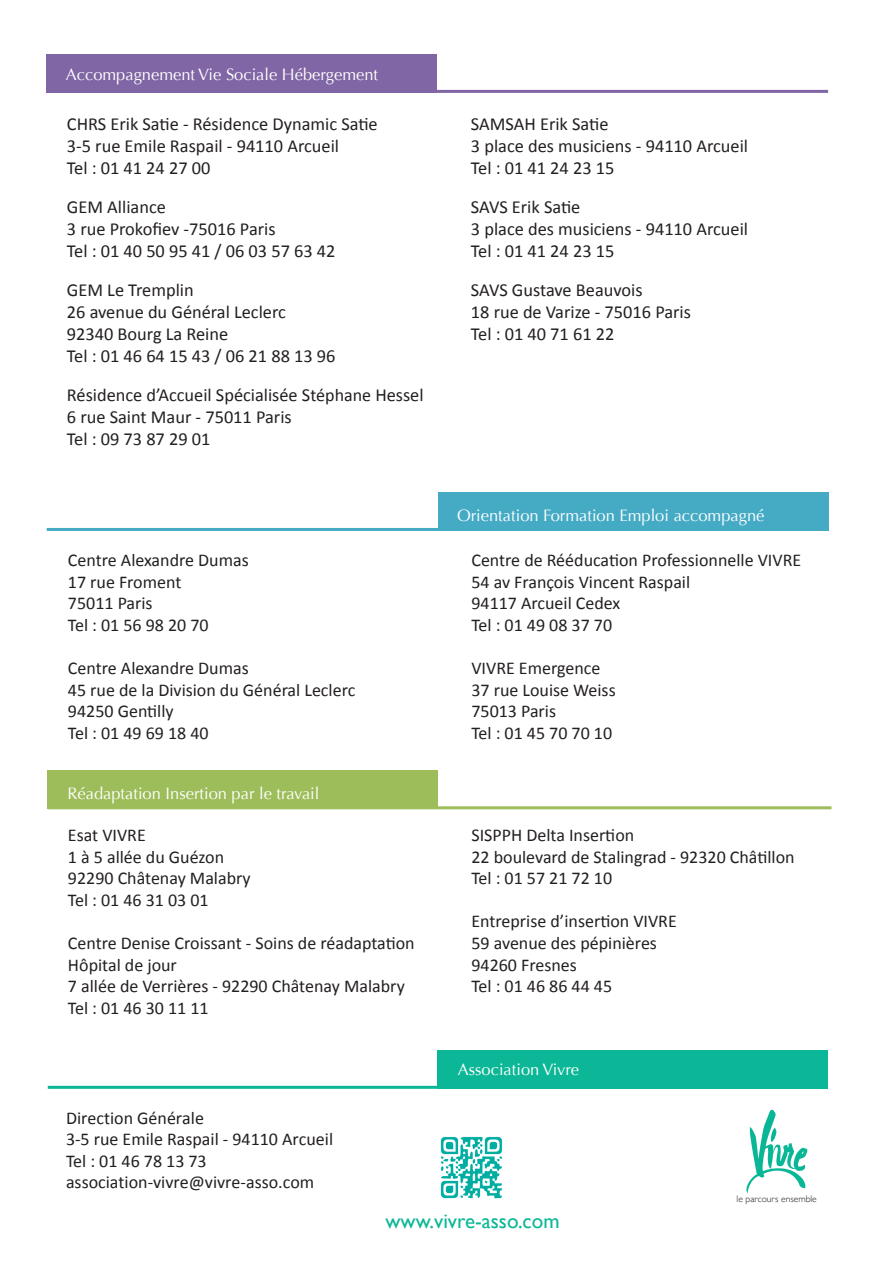
<style>
.page{position:relative;width:893px;height:1263px;background:#fff}
.page>*{position:absolute;margin:0;border:0;box-sizing:border-box;transform-origin:0 0}
.t1{font:21px "Gill Sans";color:#0bb796}
.t2{font:18.3px/22px "Calibri";color:#231f20}
.t3{font:18px/21.6px "Calibri";color:#231f20}
.t4{font:16.5px "Optima";color:#fff}
.t5{font:300 9.6px "Gill Sans";color:#231f20}
.s1{font-size:18px}
</style>
<div class="page">
<hr style="left:48px;top:806px;width:783px;height:3px;background:#9dbd5a">
<div style="left:47px;top:770px;width:391px;height:39px;background:#9dbd5a"></div>
<div style="left:438px;top:492px;width:390px;height:39px;background:#45abc5"></div>
<hr style="left:47px;top:528px;width:781px;height:3px;background:#45abc5">
<hr style="left:47px;top:90px;width:781px;height:3px;background:#8066a4">
<div style="left:47px;top:54px;width:390px;height:39px;background:#8066a4"></div>
<div style="left:438px;top:1050px;width:390px;height:39px;background:#0bb796"></div>
<hr style="left:48px;top:1086px;width:779px;height:3px;background:#0bb796">
<img style="left:440px;top:1136px;width:63px;height:63px">
<svg style="left:746px;top:1110px;width:61px;height:83px"></svg>
<p class="t4" style="left:66px;top:65px;width:314px">Accompagnement Vie Sociale Hébergement</p>
<p class="t2" style="left:67px;top:113px;width:312px">CHRS Erik Satie - Résidence Dynamic Satie<br>3-5 rue Emile Raspail - 94110 Arcueil<br>Tel : 01 41 24 27 00</p>
<p class="t2" style="left:67px;top:196px;width:270px">GEM Alliance<br>3 rue Prokofiev -75016 Paris<br>Tel : 01 40 50 95 41 / 06 03 57 63 42</p>
<p class="t2" style="left:67px;top:279px;width:270px">GEM Le Tremplin<br>26 avenue du Général Leclerc<br>92340 Bourg La Reine<br>Tel : 01 46 64 15 43 / 06 21 88 13 96</p>
<p class="t2" style="left:67px;top:384px;width:358px">Résidence d’Accueil Spécialisée S<span class="s1">téphane</span> Hessel<br>6 rue Saint Maur - 75011 Paris<br>Tel : 09 73 87 29 01</p>
<p class="t3" style="left:68px;top:549px;width:182px">Centre Alexandre Dumas<br>17 rue Froment<br>75011 Paris<br>Tel : 01 56 98 20 70</p>
<p class="t3" style="left:68px;top:657px;width:289px">Centre Alexandre Dumas<br>45 rue de la Division du Général Leclerc<br>94250 Gentilly<br>Tel : 01 49 69 18 40</p>
<p class="t4" style="left:67px;top:784px;width:254px">Réadaptation Insertion par le travail</p>
<p class="t3" style="left:68px;top:824px;width:184px">Esat VIVRE<br>1 à 5 allée du Guézon<br>92290 Châtenay Malabry<br>Tel : 01 46 31 03 01</p>
<p class="t3" style="left:68px;top:932px;width:348px">Centre Denise Croissant - Soins de réadaptation<br>Hôpital de jour<br>7 allée de Verrières - 92290 Châtenay Malabry<br>Tel : 01 46 30 11 11</p>
<p class="t3" style="left:66px;top:1107px;width:269px">Direction Générale<br>3-5 rue Emile Raspail - 94110 Arcueil<br>Tel : 01 46 78 13 73 association-vivre@vivre-asso.com</p>
<p class="t2" style="left:471px;top:113px;width:279px">SAMSAH Erik Satie<br>3 place des musiciens - 94110 Arcueil<br>Tel : 01 41 24 23 15</p>
<p class="t2" style="left:471px;top:196px;width:279px">SAVS Erik Satie<br>3 place des musiciens - 94110 Arcueil<br>Tel : 01 41 24 23 15</p>
<p class="t2" style="left:471px;top:279px;width:222px">SAVS Gustave Beauvois<br>18 rue de Varize - 75016 Paris<br>Tel : 01 40 71 61 22</p>
<p class="t4" style="left:457px;top:505px;width:309px">Orientation Formation Emploi accompagné</p>
<p class="t3" style="left:471px;top:549px;width:331px">Centre de Rééducation Professionnelle VIVRE<br>54 av François Vincent Raspail<br>94117 Arcueil Cedex<br>Tel : 01 49 08 37 70</p>
<p class="t3" style="left:471px;top:657px;width:146px">VIVRE Emergence<br>37 rue Louise Weiss<br>75013 Paris<br>Tel : 01 45 70 70 10</p>
<p class="t3" style="left:471px;top:824px;width:325px">SISPPH Delta Insertion<br>22 boulevard de Stalingrad - 92320 Châtillon<br>Tel : 01 57 21 72 10</p>
<p class="t3" style="left:471px;top:911px;width:207px">Entreprise d’insertion VIVRE<br>59 avenue des pépinières<br>94260 Fresnes<br>Tel : 01 46 86 44 45</p>
<p class="t4" style="left:458px;top:1060px;width:123px">Association Vivre</p>
<p class="t5" style="left:737px;top:1191px;width:82px">le parcours ensemble</p>
<p class="t1" style="left:385px;top:1209px;width:176px">www.vivre-asso.com</p>
</div>
